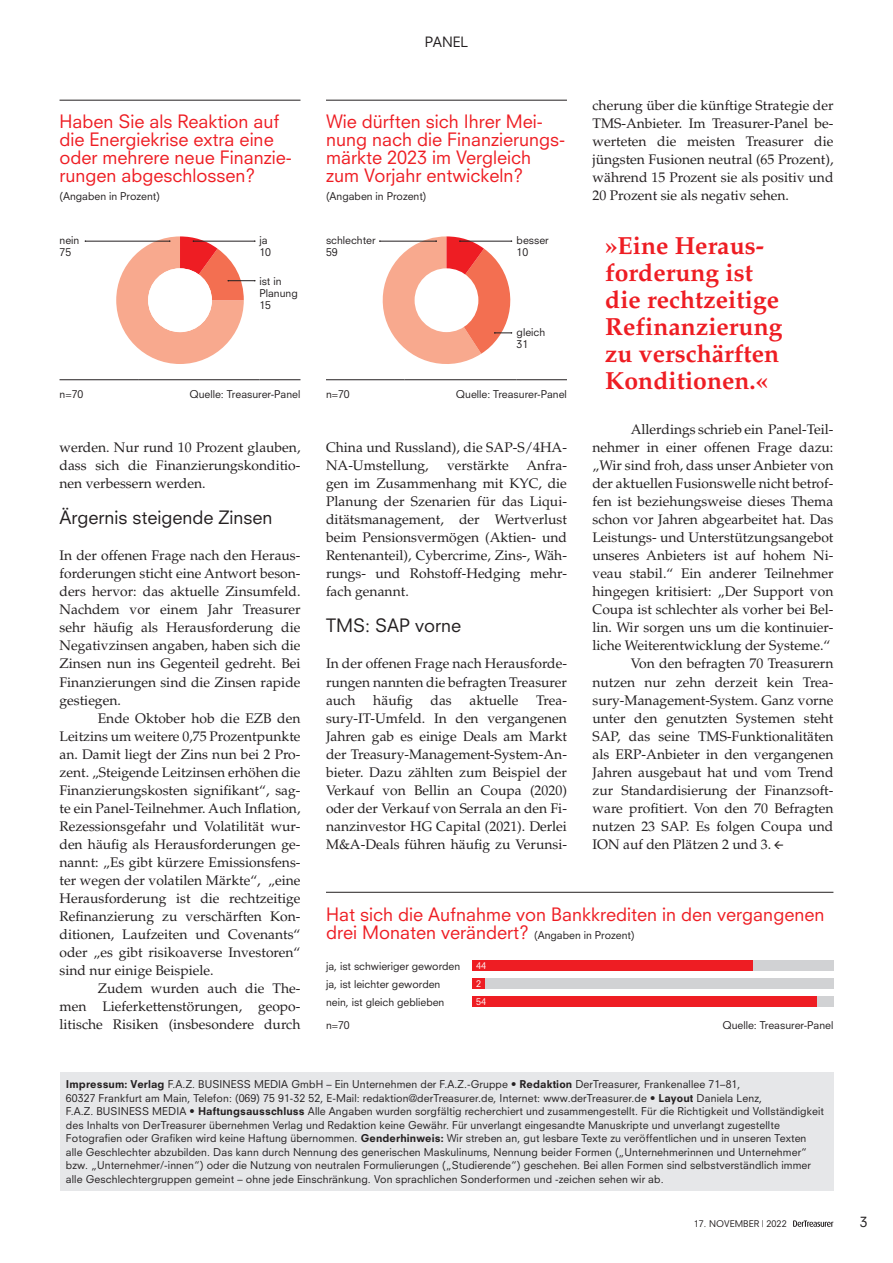
<style>
.page{position:relative;width:893px;height:1263px;background:#fff}
.page>*{position:absolute;margin:0;border:0;box-sizing:border-box;transform-origin:0 0}
.t1{font:700 24.75px/27px "Palatino LT Std";color:#ee1d23}
.t2{font:18px/18px "Neuzeit SLT Std";color:#ee1d23}
.t3{font:18px "Neuzeit SLT Std";color:#231f20}
.t4{font:13.8px/18px "Palatino LT Std";color:#231f20;text-align:justify}
.t5{font:13.8px "Neuzeit SLT Std";color:#231f20}
.t6{font:10.5px/12px "Neuzeit SLT Std";letter-spacing:.01em;color:#231f20}
.t7{font:9px "Neuzeit SLT Std";letter-spacing:.005em;color:#231f20}
.t8{font:9px/18px "Neuzeit SLT Std";color:#fff}
.s1{font-size:10.5px;color:#231f20}
.s2{font-weight:800}
</style>
<div class="page">
<hr style="left:60px;top:100px;width:240px;height:1px;background:#231f20">
<hr style="left:60px;top:379px;width:78px;height:1px;background:#231f20">
<hr style="left:138px;top:379px;width:121px;height:1px;background:#231f20">
<hr style="left:259px;top:379px;width:41px;height:1px;background:#231f20">
<hr style="left:85px;top:241px;width:85px;height:1px;background:#231f20">
<svg style="left:116px;top:236px;width:140px;height:128px"></svg>
<hr style="left:326px;top:100px;width:241px;height:1px;background:#231f20">
<hr style="left:326px;top:379px;width:79px;height:1px;background:#231f20">
<hr style="left:405px;top:379px;width:112px;height:1px;background:#231f20">
<hr style="left:517px;top:379px;width:50px;height:1px;background:#231f20">
<svg style="left:379px;top:236px;width:134px;height:128px"></svg>
<hr style="left:326px;top:892px;width:507px;height:1px;background:#231f20">
<div style="left:472px;top:960px;width:361px;height:11px;background:#d1d2d4"></div>
<div style="left:472px;top:978px;width:361px;height:11px;background:#d1d2d4"></div>
<div style="left:472px;top:996px;width:361px;height:11px;background:#d1d2d4"></div>
<div style="left:472px;top:960px;width:281px;height:11px;background:#ee1d23"></div>
<div style="left:472px;top:978px;width:13px;height:11px;background:#ee1d23"></div>
<div style="left:472px;top:996px;width:345px;height:11px;background:#ee1d23"></div>
<svg style="left:793px;top:1220px;width:40px;height:7px"></svg>
<div style="left:60px;top:1072px;width:773px;height:118px;background:#e6e7e9"></div>
<h2 class="t2" style="left:60px;top:113px;width:234px">Haben Sie als Reaktion auf die Energiekrise extra eine oder mehrere neue Finanzie&shy;rungen abgeschlossen?</h2>
<p class="t6" style="left:60px;top:190px;width:102px">(Angaben in Prozent)</p>
<p class="t6" style="left:60px;top:234px;width:21px">nein<br>75</p>
<p class="t6" style="left:259px;top:234px;width:13px">ja<br>10</p>
<p class="t6" style="left:259px;top:275px;width:40px">ist in<br>Planung<br>15</p>
<p class="t6" style="left:60px;top:388px;width:25px">n=70</p>
<p class="t6" style="left:189px;top:388px;width:113px">Quelle: Treasurer-Panel</p>
<p class="t4" style="left:60px;top:439px;width:242px">werden. Nur rund 10 Prozent glauben, dass sich die Finanzierungskonditio&shy;nen verbessern werden.</p>
<h2 class="t3" style="left:60px;top:507px;width:215px">Ärgernis steigende Zinsen</h2>
<p class="t4" style="left:60px;top:547px;width:242px">In der offenen Frage nach den Heraus&shy;forderungen sticht eine Antwort beson&shy;ders hervor: das aktuelle Zinsumfeld.<br>Nachdem vor einem Jahr Treasurer sehr häufig als Herausforderung die Negativzinsen angaben, haben sich die Zinsen nun ins Gegenteil gedreht. Bei Finanzierungen sind die Zinsen rapide gestiegen.</p>
<p class="t4" style="left:60px;top:709px;width:242px;text-indent:38px">Ende Oktober hob die EZB den Leitzins um weitere 0,75 Prozentpunkte an. Damit liegt der Zins nun bei 2 Pro&shy;zent. „Steigende Leitzinsen erhöhen die Finanzierungskosten signifikant“, sag&shy;te ein Panel-Teilnehmer. Auch Inflation, Rezessionsgefahr und Volatilität wur&shy;den häufig als Herausforderungen ge&shy;nannt: „Es gibt kürzere Emissionsfens&shy;ter wegen der volatilen Märkte“, „eine Herausforderung ist die rechtzeitige Refinanzierung zu verschärften Kon&shy;ditionen, Laufzeiten und Covenants“ oder „es gibt risikoaverse Investoren“ sind nur einige Beispiele.</p>
<p class="t4" style="left:60px;top:979px;width:242px;text-indent:38px">Zudem wurden auch die The&shy;men Lieferkettenstörungen, geopo&shy;litische Risiken (insbesondere durch</p>
<p class="t5" style="left:425px;top:33px;width:45px">PANEL</p>
<h2 class="t2" style="left:326px;top:113px;width:241px">Wie dürften sich Ihrer Mei&shy;nung nach die Finanzierungs&shy;märkte 2023 im Vergleich zum Vorjahr entwickeln?</h2>
<p class="t6" style="left:326px;top:190px;width:102px">(Angaben in Prozent)</p>
<p class="t6" style="left:326px;top:234px;width:51px">schlechter<br>59</p>
<p class="t6" style="left:517px;top:234px;width:34px">besser<br>10</p>
<p class="t6" style="left:517px;top:326px;width:30px">gleich<br>31</p>
<p class="t6" style="left:326px;top:388px;width:25px">n=70</p>
<p class="t6" style="left:456px;top:388px;width:113px">Quelle: Treasurer-Panel</p>
<p class="t4" style="left:326px;top:439px;width:242px">China und Russland), die SAP-S/4HA-<br>NA-Umstellung,</p>
<p class="t4" style="left:326px;top:457px;width:242px;text-indent:200px">Anfra&shy;gen im Zusammenhang mit KYC, die Planung der Szenarien für das Liqui&shy;ditätsmanagement, der Wertverlust beim Pensionsvermögen (Aktien- und Rentenanteil), Cybercrime, Zins-, Wäh&shy;rungs- und Rohstoff-Hedging mehr&shy;fach genannt.</p>
<h2 class="t3" style="left:326px;top:615px;width:137px">TMS: SAP vorne</h2>
<p class="t4" style="left:326px;top:655px;width:242px">In der offenen Frage nach Herausforde&shy;rungen nannten die befragten Treasurer auch</p>
<p class="t4" style="left:447px;top:457px;width:63px">verstärkte</p>
<p class="t4" style="left:373px;top:691px;width:41px">häufig</p>
<p class="t4" style="left:431px;top:691px;width:23px">das</p>
<p class="t4" style="left:470px;top:691px;width:50px">aktuelle</p>
<p class="t4" style="left:326px;top:691px;width:242px;text-indent:210px">Trea&shy;sury-IT-Umfeld. In den vergangenen Jahren gab es einige Deals am Markt der Treasury-Management-System-An&shy;bieter. Dazu zählten zum Beispiel der Verkauf von Bellin an Coupa (2020) oder der Verkauf von Serrala an den Fi&shy;nanzinvestor HG Capital (2021). Derlei M&amp;A-Deals führen häufig zu Verunsi-</p>
<p class="t4" style="left:592px;top:97px;width:242px">cherung über die künftige Strategie der TMS-Anbieter. Im Treasurer-Panel be&shy;werteten die meisten Treasurer die jüngsten Fusionen neutral (65 Prozent), während 15 Prozent sie als positiv und 20 Prozent sie als negativ sehen.</p>
<h1 class="t1" style="left:605px;top:233px;width:179px">»Eine Heraus&shy;forderung ist die rechtzeitige<br>Refinanzierung zu verschärften<br>Konditionen.«</h1>
<p class="t4" style="left:631px;top:421px;width:204px">Allerdings schrieb ein Panel-Teil-</p>
<p class="t4" style="left:592px;top:439px;width:242px">nehmer in einer offenen Frage dazu:</p>
<p class="t4" style="left:592px;top:457px;width:242px">„Wir sind froh, dass unser Anbieter von</p>
<p class="t4" style="left:592px;top:475px;width:242px">der aktuellen Fusionswelle nicht betrof-</p>
<p class="t4" style="left:592px;top:493px;width:242px">fen ist beziehungsweise dieses Thema</p>
<p class="t4" style="left:592px;top:511px;width:242px">schon vor Jahren abgearbeitet hat. Das</p>
<p class="t4" style="left:592px;top:529px;width:242px">Leistungs- und Unterstützungsangebot</p>
<p class="t4" style="left:592px;top:547px;width:242px">unseres Anbieters ist auf hohem Ni-</p>
<p class="t4" style="left:592px;top:565px;width:242px">veau stabil.“ Ein anderer Teilnehmer</p>
<p class="t4" style="left:592px;top:583px;width:242px">hingegen kritisiert: „Der Support von</p>
<p class="t4" style="left:592px;top:601px;width:242px">Coupa ist schlechter als vorher bei Bel-</p>
<p class="t4" style="left:592px;top:619px;width:242px">lin. Wir sorgen uns um die kontinuier-</p>
<p class="t4" style="left:592px;top:637px;width:239px">liche Weiterentwicklung der Systeme.“</p>
<p class="t4" style="left:631px;top:655px;width:204px">Von den befragten 70 Treasurern</p>
<p class="t4" style="left:592px;top:673px;width:242px">nutzen nur zehn derzeit kein Trea-</p>
<p class="t4" style="left:592px;top:691px;width:242px">sury-Management-System. Ganz vorne</p>
<p class="t4" style="left:592px;top:709px;width:242px">unter den genutzten Systemen steht</p>
<p class="t4" style="left:592px;top:727px;width:242px">SAP, das seine TMS-Funktionalitäten</p>
<p class="t4" style="left:592px;top:745px;width:242px">als ERP-Anbieter in den vergangenen</p>
<p class="t4" style="left:592px;top:763px;width:242px">Jahren ausgebaut hat und vom Trend</p>
<p class="t4" style="left:592px;top:781px;width:242px">zur Standardisierung der Finanzsoft-</p>
<p class="t4" style="left:592px;top:799px;width:242px">ware profitiert. Von den 70 Befragten</p>
<p class="t4" style="left:592px;top:817px;width:242px">nutzen 23 SAP. Es folgen Coupa und</p>
<p class="t4" style="left:592px;top:835px;width:180px">ION auf den Plätzen 2 und 3.</p>
<h2 class="t2" style="left:326px;top:905px;width:500px">Hat sich die Aufnahme von Bankkrediten in den vergangenen drei Monaten verändert? <span class="s1">(Angaben in Prozent)</span></h2>
<p class="t6" style="left:326px;top:957px;width:136px;line-height:18px">ja, ist schwieriger geworden ja, ist leichter geworden nein, ist gleich geblieben</p>
<p class="t6" style="left:326px;top:1018px;width:25px">n=70</p>
<p class="t6" style="left:722px;top:1018px;width:113px">Quelle: Treasurer-Panel</p>
<p class="t8" style="left:476px;top:956px;width:12px">44<br>2<br>54</p>
<p class="t6" style="left:66px;top:1078px;width:759px;line-height:13.5px"><span class="s2">Impressum: Verlag</span> F.A.Z. BUSINESS MEDIA GmbH – Ein Unternehmen der F.A.Z.-Gruppe • <span class="s2">Redaktion</span> DerTreasurer, Frankenallee 71–81,<br>60327 Frankfurt am Main, Telefon: (069) 75 91-32 52, E-Mail: redaktion@derTreasurer.de, Internet: www.derTreasurer.de • <span class="s2">Layout</span> Daniela Lenz,<br>F.A.Z. BUSINESS MEDIA • <span class="s2">Haftungsausschluss</span> Alle Angaben wurden sorgfältig recherchiert und zusammengestellt. Für die Richtigkeit und Vollständigkeit des Inhalts von DerTreasurer übernehmen Verlag und Redaktion keine Gewähr. Für unverlangt eingesandte Manuskripte und unverlangt zugestellte Fotografien oder Grafiken wird keine Haftung übernommen. <span class="s2">Genderhinweis:</span> Wir streben an, gut lesbare Texte zu veröffentlichen und in unseren Texten alle Geschlechter abzubilden. Das kann durch Nennung des generischen Maskulinums, Nennung beider Formen („Unternehmerinnen und Unternehmer“ bzw. „Unternehmer/-innen“) oder die Nutzung von neutralen Formulierungen („Studierende“) geschehen. Bei allen Formen sind selbstverständlich immer alle Geschlechtergruppen gemeint – ohne jede Einschränkung. Von sprachlichen Sonderformen und -zeichen sehen wir ab.</p>
<p class="t7" style="left:694px;top:1218px;width:94px">17. November | 2022</p>
<p class="t5" style="left:860px;top:1213px;width:9px">3</p>
</div>
